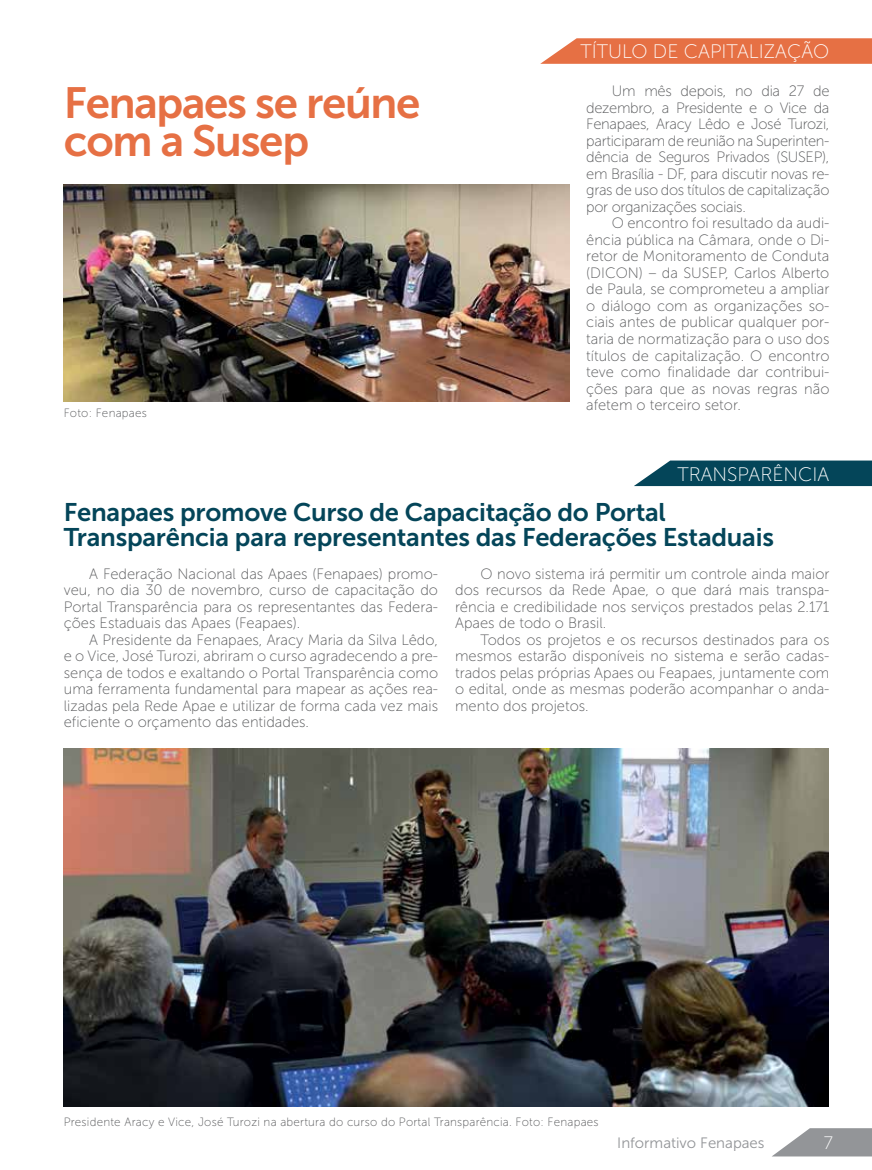
<style>
.page{position:relative;width:872px;height:1170px;background:#fff}
.page>*{position:absolute;margin:0;border:0;box-sizing:border-box;transform-origin:0 0}
.t1{font:43.5px/38.7px "Museo Sans 700";letter-spacing:-.03em;color:#e67044}
.t2{font:25.35px/25.3px "Museo Sans 700";letter-spacing:-.01em;color:#044559}
.t3{font:19.5px "Museo Sans 100";color:#fff}
.t4{font:18px "Museo Sans 100";color:#fff}
.t5{font:15px/16.5px "Museo Sans 100";color:#58595b;text-align:justify}
.t6{font:15px "Museo Sans 300";color:#939598}
.t7{font:12px "Museo Sans 100";letter-spacing:.02em;color:#58595b}
</style>
<div class="page">
<svg style="left:540px;top:38px;width:332px;height:26px;background:#e77a51"></svg>
<img style="left:63px;top:185px;width:506px;height:217px">
<img style="left:64px;top:748px;width:764px;height:357px">
<svg style="left:634px;top:460px;width:238px;height:26px;background:#1b5668"></svg>
<svg style="left:772px;top:1128px;width:100px;height:28px"></svg>
<h1 class="t1" style="left:64px;top:83px;width:358px">Fenapaes se reúne com a Susep</h1>
<p class="t7" style="left:64px;top:406px;width:85px">Foto: Fenapaes</p>
<h3 class="t3" style="left:580px;top:41px;width:250px">TÍTULO DE CAPITALIZAÇÃO</h3>
<p class="t5" style="left:586px;top:83px;width:245px;text-indent:26px">Um mês depois, no dia 27 de dezembro, a Presidente e o Vice da Fenapaes, Aracy Lêdo e José Turozi, participaram de reunião na Superinten&shy;dência de Seguros Privados (SUSEP), em Brasília - DF, para discutir novas re&shy;gras de uso dos títulos de capitalização por organizações sociais.</p>
<p class="t5" style="left:586px;top:215px;width:245px;text-indent:26px">O encontro foi resultado da audi&shy;ência pública na Câmara, onde o Di&shy;retor de Monitoramento de Conduta (DICON) – da SUSEP, Carlos Alberto de Paula, se comprometeu a ampliar o diálogo com as organizações so&shy;ciais antes de publicar qualquer por&shy;taria de normatização para o uso dos títulos de capitalização. O encontro teve como finalidade dar contribui&shy;ções para que as novas regras não afetem o terceiro setor.</p>
<h3 class="t3" style="left:677px;top:463px;width:154px">TRANSPARÊNCIA</h3>
<h2 class="t2" style="left:64px;top:499px;width:711px">Fenapaes promove Curso de Capacitação do Portal<br>Transparência para representantes das Federações Estaduais</h2>
<p class="t5" style="left:64px;top:565px;width:376px;text-indent:26px">A Federação Nacional das Apaes (Fenapaes) promo&shy;veu, no dia 30 de novembro, curso de capacitação do Portal Transparência para os representantes das Federa&shy;ções Estaduais das Apaes (Feapaes).</p>
<p class="t5" style="left:64px;top:631px;width:376px;text-indent:26px">A Presidente da Fenapaes, Aracy Maria da Silva Lêdo, e o Vice, José Turozi, abriram o curso agradecendo a pre&shy;sença de todos e exaltando o Portal Transparência como uma ferramenta fundamental para mapear as ações rea&shy;lizadas pela Rede Apae e utilizar de forma cada vez mais eficiente o orçamento das entidades.</p>
<p class="t5" style="left:455px;top:565px;width:376px;text-indent:26px">O novo sistema irá permitir um controle ainda maior dos recursos da Rede Apae, o que dará mais transpa&shy;rência e credibilidade nos serviços prestados pelas 2.171<br>Apaes de todo o Brasil.</p>
<p class="t5" style="left:455px;top:631px;width:376px;text-indent:26px">Todos os projetos e os recursos destinados para os mesmos estarão disponíveis no sistema e serão cadas&shy;trados pelas próprias Apaes ou Feapaes, juntamente com o edital, onde as mesmas poderão acompanhar o anda&shy;mento dos projetos.</p>
<p class="t7" style="left:64px;top:1115px;width:536px">Presidente Aracy e Vice, José Turozi na abertura do curso do Portal Transparência. Foto: Fenapaes</p>
<p class="t6" style="left:617px;top:1134px;width:149px">Informativo Fenapaes</p>
<p class="t4" style="left:824px;top:1133px;width:11px">7</p>
</div>
